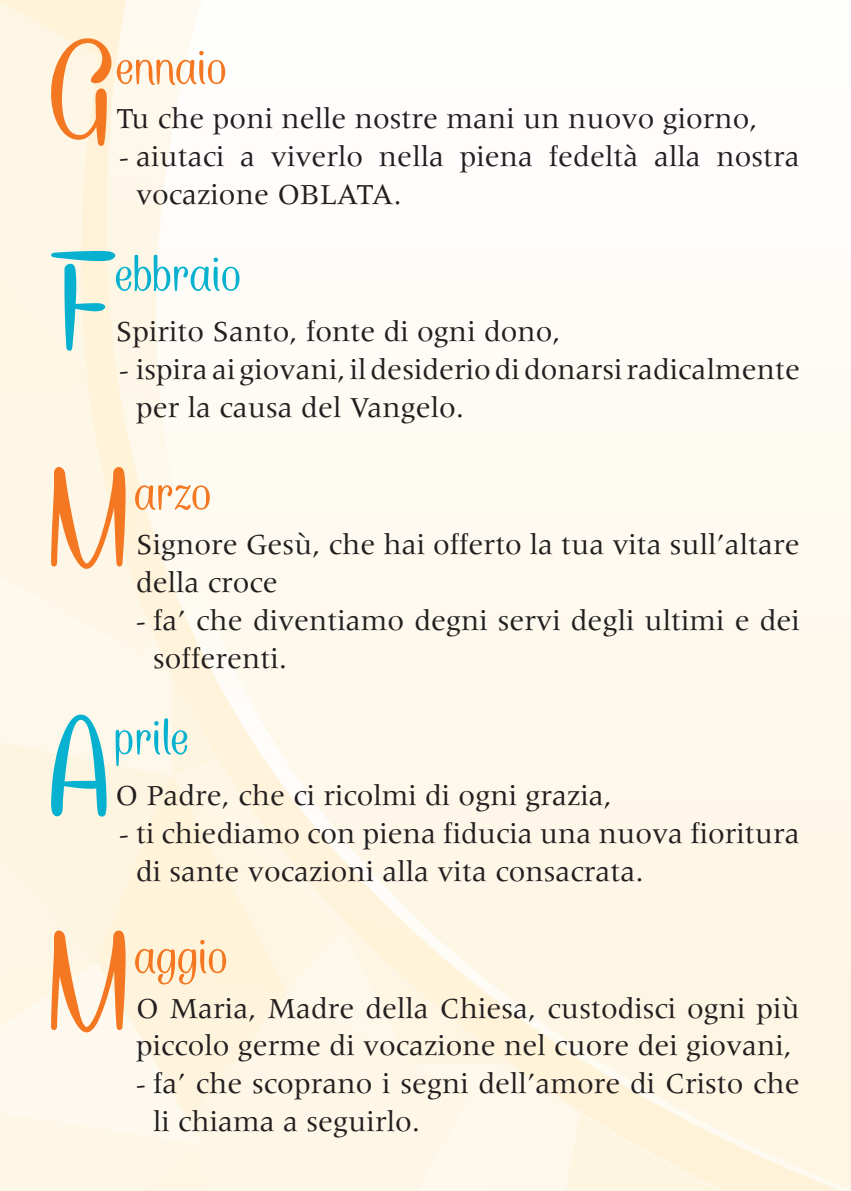
<style>
.page{position:relative;width:851px;height:1191px;background:#fff}
.page>*{position:absolute;margin:0;border:0;box-sizing:border-box;transform-origin:0 0}
.t1{font:160.8px "Caneletter Sans Personal Use";color:#f47721}
.t2{font:160.8px "Caneletter Sans Personal Use";color:#07b1cf}
.t3{font:54px "Caneletter Sans Personal Use";color:#f47721}
.t4{font:54px "Caneletter Sans Personal Use";color:#07b1cf}
.t5{font:30px/37.8px "Meridien LT Std";color:#231f20}
.s1{font-family:"Adobe Garamond Pro"}
</style>
<div class="page">
<h1 class="t1" style="left:51px;top:8px;width:67px">G</h1>
<h2 class="t3" style="left:117px;top:41px;width:113px">ennaio</h2>
<p class="t5" style="left:117px;top:100px;width:642px">Tu che poni nelle nostre mani un nuovo giorno,</p>
<p class="t5" style="left:136px;top:138px;width:665px;text-indent:-17px"><span class="s1">-</span> aiutaci a viverlo nella piena fedeltà alla nostra vocazione OBLATA.</p>
<h1 class="t2" style="left:51px;top:221px;width:66px">F</h1>
<h2 class="t4" style="left:116px;top:247px;width:128px">ebbraio</h2>
<p class="t5" style="left:116px;top:312px;width:446px">Spirito Santo, fonte di ogni dono,</p>
<p class="t5" style="left:136px;top:350px;width:665px;text-indent:-17px"><span class="s1">-</span> ispira ai giovani, il desiderio di donarsi radicalmente per la causa del Vangelo.</p>
<h1 class="t1" style="left:51px;top:436px;width:85px">M</h1>
<h2 class="t3" style="left:135px;top:466px;width:80px">arzo</h2>
<p class="t5" style="left:136px;top:525px;width:665px">Signore Gesù, che hai offerto la tua vita sull’altare della croce</p>
<p class="t5" style="left:153px;top:601px;width:648px;text-indent:-17px"><span class="s1">-</span> fa’ che diventiamo degni servi degli ultimi e dei sofferenti.</p>
<h1 class="t2" style="left:51px;top:684px;width:66px">A</h1>
<h2 class="t4" style="left:115px;top:711px;width:76px">prile</h2>
<p class="t5" style="left:115px;top:776px;width:498px">O Padre, che ci ricolmi di ogni grazia,</p>
<p class="t5" style="left:136px;top:814px;width:665px;text-indent:-17px"><span class="s1">-</span> ti chiediamo con piena fiducia una nuova fioritura di sante vocazioni alla vita consacrata.</p>
<h1 class="t1" style="left:51px;top:900px;width:85px">M</h1>
<h2 class="t3" style="left:135px;top:929px;width:96px">aggio</h2>
<p class="t5" style="left:136px;top:988px;width:665px">O Maria, Madre della Chiesa, custodisci ogni più piccolo germe di vocazione nel cuore dei giovani,</p>
<p class="t5" style="left:153px;top:1064px;width:648px;text-indent:-17px"><span class="s1">-</span> fa’ che scoprano i segni dell’amore di Cristo che li chiama a seguirlo.</p>
</div>
